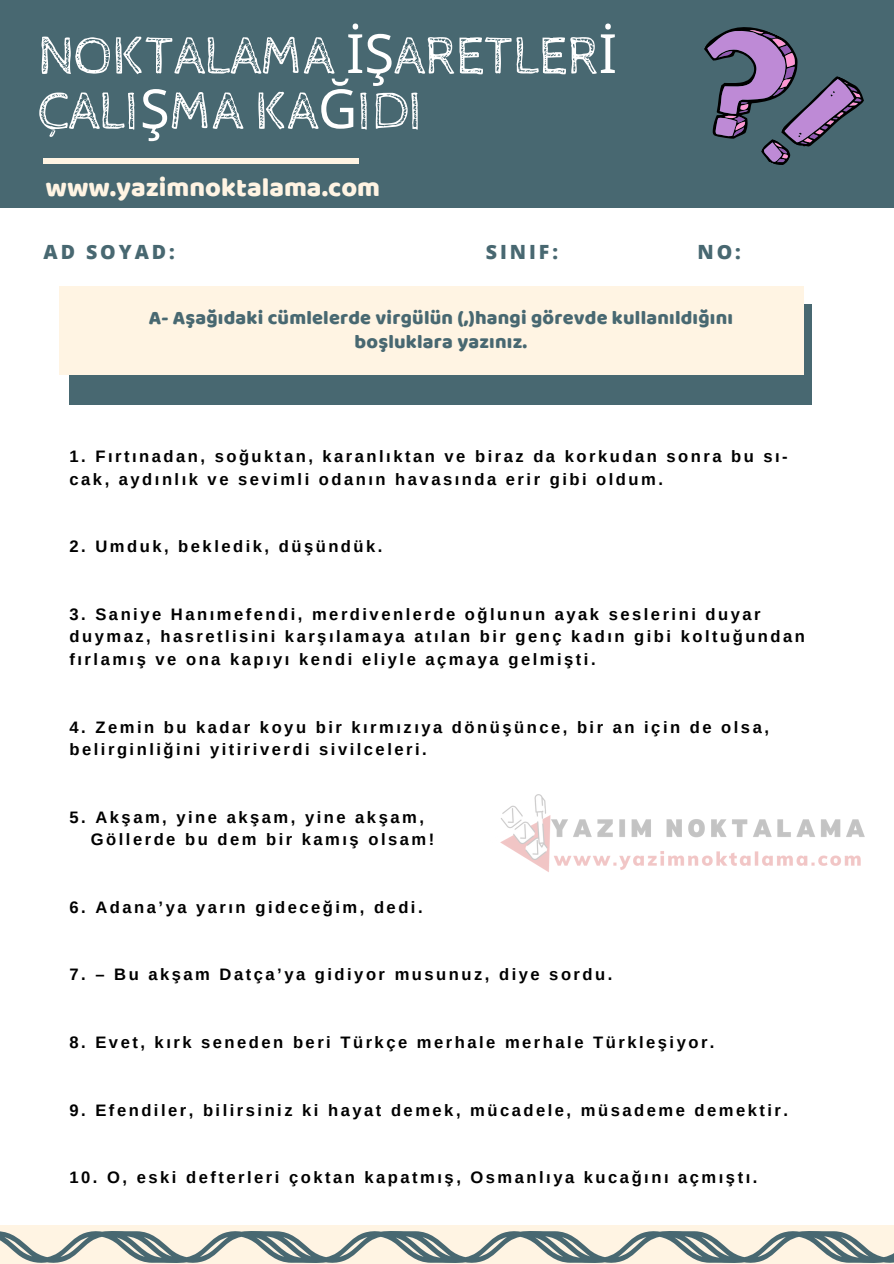
<style>
.page{position:relative;width:894px;height:1264px;background:#fff}
.page>*{position:absolute;margin:0;border:0;box-sizing:border-box;transform-origin:0 0}
.t1{font:54px/55.2px "Cabin Sketch";color:#fff}
.t2{font:27px "Baloo";color:#fff4e3}
.t3{font:19.8px/24.8px "Baloo";letter-spacing:.01em;color:#486871;text-align:center}
.t4{font:800 19.5px "Open Sans";letter-spacing:.15em;color:#486871}
.t5{font:700 16.5px/22.5px "Arimo";letter-spacing:.15em;color:#000}
.s1{font-family:"Noto Sans"}
</style>
<div class="page">
<div style="left:0;top:0;width:893px;height:207px;background:#486871"></div>
<div style="left:69px;top:304px;width:742px;height:101px;background:#486871"></div>
<div style="left:60px;top:286px;width:744px;height:89px;background:#fff4e3"></div>
<div style="left:43px;top:158px;width:316px;height:6px;background:#fff4e3"></div>
<div style="left:0;top:1225px;width:893px;height:38px;background:#fff4e3"></div>
<svg style="left:0;top:1231px;width:893px;height:32px"></svg>
<svg style="left:704px;top:27px;width:160px;height:138px"></svg>
<img style="left:500px;top:794px;width:365px;height:78px">
<p class="t1" style="left:38px;top:30px;width:580px">NOKTALAMA <span class="s1">İŞ</span>ARETLER<span class="s1">İ<br></span>ÇALI<span class="s1">Ş</span>MA KA<span class="s1">Ğ</span>IDI</p>
<p class="t2" style="left:46px;top:171px;width:336px">www.yazimnoktalama.com</p>
<p class="t4" style="left:43px;top:238px;width:133px">AD SOYAD:</p>
<p class="t4" style="left:486px;top:238px;width:74px">SINIF:</p>
<p class="t4" style="left:697px;top:238px;width:45px">NO:</p>
<p class="t3" style="left:149px;top:304px;width:585px">A- Aşağıdaki cümlelerde virgülün (,)hangi görevde kullanıldığını boşluklara yazınız.</p>
<p class="t5" style="left:69px;top:445px;width:719px">1. Fırtınadan, soğuktan, karanlıktan ve biraz da korkudan sonra bu sı&shy;cak, aydınlık ve sevimli odanın havasında erir gibi oldum.</p>
<p class="t5" style="left:69px;top:535px;width:314px">2. Umduk, bekledik, düşündük.</p>
<p class="t5" style="left:69px;top:603px;width:736px">3. Saniye Hanımefendi, merdivenlerde oğlunun ayak seslerini duyar duymaz, hasretlisini karşılamaya atılan bir genç kadın gibi koltuğundan fırlamış ve ona kapıyı kendi eliyle açmaya gelmişti.</p>
<p class="t5" style="left:69px;top:715px;width:700px">4. Zemin bu kadar koyu bir kırmızıya dönüşünce, bir an için de olsa, belirginliğini yitiriverdi sivilceleri.</p>
<p class="t5" style="left:69px;top:805px;width:356px">5. Akşam, yine akşam, yine akşam,</p>
<p class="t5" style="left:91px;top:828px;width:345px">Göllerde bu dem bir kamış olsam!</p>
<p class="t5" style="left:69px;top:895px;width:354px">6. Adana’ya yarın gideceğim, dedi.</p>
<p class="t5" style="left:69px;top:963px;width:544px">7. – Bu akşam Datça’ya gidiyor musunuz, diye sordu.</p>
<p class="t5" style="left:69px;top:1031px;width:646px">8. Evet, kırk seneden beri Türkçe merhale merhale Türkleşiyor.</p>
<p class="t5" style="left:69px;top:1098px;width:720px">9. Efendiler, bilirsiniz ki hayat demek, mücadele, müsademe demektir.</p>
<p class="t5" style="left:69px;top:1166px;width:689px">10. O, eski defterleri çoktan kapatmış, Osmanlıya kucağını açmıştı.</p>
</div>
